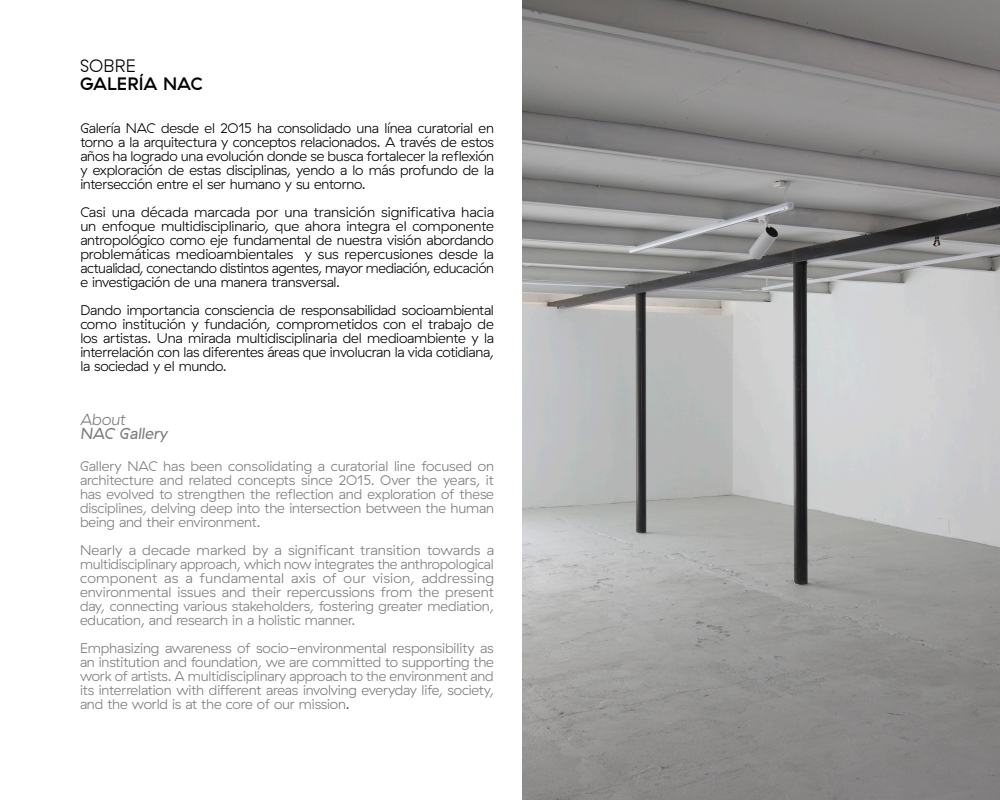
<style>
.page{position:relative;width:1000px;height:800px;background:#fff}
.page>*{position:absolute;margin:0;border:0;box-sizing:border-box;transform-origin:0 0}
.títulos{font:500 18px "GT Haptik";color:#000}
.títulos-2{font:300 18px "GT Haptik";letter-spacing:.01em;color:#000}
.ingles{font:italic 16px "GT Haptik";letter-spacing:-.01em;color:#7a7c7f}
.ingles-2{font:italic 300 16px "GT Haptik";letter-spacing:-.01em;color:#7a7c7f}
.t1{font:300 14px/14px "GT Haptik";letter-spacing:-.01em;color:#7a7c7f;text-align:justify}
.t2{font:300 14px/14px "GT Haptik";letter-spacing:-.02em;color:#000;text-align:justify}
.s1{color:#3e3e3f}
</style>
<div class="page">
<img style="left:522px;top:0;width:478px;height:800px">
<p class="títulos-2" style="left:80px;top:56px;width:57px">SOBRE</p>
<p class="títulos" style="left:80px;top:73px;width:124px">GALERÍA NAC</p>
<p class="t2" style="left:80px;top:121px;width:415px">Galería NAC desde el 2O15 ha consolidado una línea curatorial en torno a la arquitectura y conceptos relacionados. A través de estos años ha logrado una evolución donde se busca fortalecer la reflexión y exploración de estas disciplinas, yendo a lo más profundo de la intersección entre el ser humano y su entorno.</p>
<p class="t2" style="left:80px;top:205px;width:415px">Casi una década marcada por una transición significativa hacia un enfoque multidisciplinario, que ahora integra el componente antropológico como eje fundamental de nuestra visión abordando problemáticas medioambientales y sus repercusiones desde la actualidad, conectando distintos agentes, mayor mediación, educación e investigación de una manera transversal.</p>
<p class="t2" style="left:80px;top:303px;width:415px">Dando importancia consciencia de responsabilidad socioambiental como institución y fundación, comprometidos con el trabajo de los artistas. Una mirada multidisciplinaria del medioambiente y la interrelación con las diferentes áreas que involucran la vida cotidiana, la sociedad y el mundo.</p>
<p class="ingles-2" style="left:80px;top:410px;width:47px">About</p>
<p class="ingles" style="left:80px;top:424px;width:89px">NAC Gallery</p>
<p class="t1" style="left:80px;top:460px;width:416px">Gallery NAC has been consolidating a curatorial line focused on architecture and related concepts since 2O15. Over the years, it has evolved to strengthen the reflection and exploration of these disciplines, delving deep into the intersection between the human being and their environment.</p>
<p class="t1" style="left:80px;top:544px;width:416px">Nearly a decade marked by a significant transition towards a multidisciplinary approach, which now integrates the anthropological component as a fundamental axis of our vision, addressing environmental issues and their repercussions from the present day, connecting various stakeholders, fostering greater mediation, education, and research in a holistic manner.</p>
<p class="t1" style="left:80px;top:642px;width:416px">Emphasizing awareness of socio-environmental responsibility as an institution and foundation, we are committed to supporting the work of artists. A multidisciplinary approach to the environment and its interrelation with different areas involving everyday life, society, and the world is at the core of our mission<span class="s1">.</span></p>
</div>
